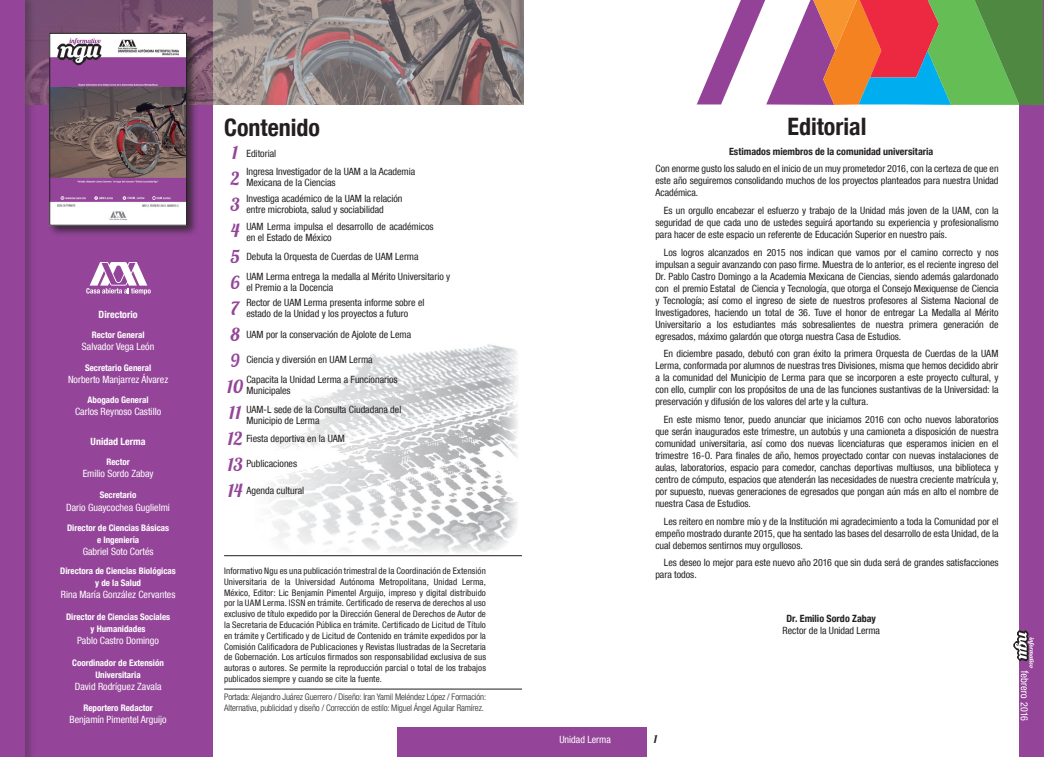
<style>
.page{position:relative;width:1044px;height:757px;background:#fff}
.page>*{position:absolute;margin:0;border:0;box-sizing:border-box;transform-origin:0 0}
.t1{font:700 condensed 24px "Helvetica Neue LT Com";color:#231f20}
.t2{font:18px/26px "Lobster 1.4";letter-spacing:.01em;color:#944599}
.t3{font:11px "Lobster 1.4";color:#231f20}
.t4{font:condensed 10px/12px "Helvetica Neue LT Com";color:#231f20}
.t5{font:condensed 10px "Helvetica Neue LT Com";color:#fff}
.t6{font:700 condensed 10px "Helvetica Neue LT Com";color:#231f20}
.t7{font:700 condensed 10px "Helvetica Neue LT Com";color:#fff}
.t8{font:condensed 9px/10.8px "Helvetica Neue LT Com";letter-spacing:.01em;color:#231f20;text-align:justify}
.t9{font:700 condensed 9px/12px "Helvetica Neue LT Com";color:#fff;text-align:center}
.t10{font:300 condensed 9px/10.8px "Helvetica Neue LT Com";letter-spacing:-.01em;color:#231f20}
</style>
<div class="page">
<div style="left:1019px;top:0;width:24px;height:757px;background:#944599"></div>
<img style="left:271px;top:344px;width:247px;height:209px">
<div style="left:24px;top:0;width:189px;height:757px;background:#944599"></div>
<svg style="left:696px;top:0;width:347px;height:105px"></svg>
<div style="left:522px;top:727px;width:125px;height:30px;background:#944599"></div>
<img style="left:36px;top:0;width:487px;height:105px">
<div style="left:0;top:0;width:36px;height:757px;background:#231f20;opacity:.3"></div>
<div style="left:0;top:0;width:24px;height:757px;background:#944599"></div>
<div style="left:397px;top:727px;width:125px;height:30px;background:#944599"></div>
<div style="left:48px;top:32px;width:150px;height:205px;background:#231f20;opacity:.75"></div>
<img style="left:52px;top:35px;width:133px;height:188px">
<div style="left:50px;top:33px;width:137px;height:192px;border:1px solid #231f20"></div>
<svg style="left:86px;top:262px;width:65px;height:33px"></svg>
<hr style="left:224px;top:555px;width:298px;height:1px;background:#231f20">
<hr style="left:224px;top:689px;width:298px;height:1px;background:#231f20">
<svg style="left:1013px;top:630px;width:20px;height:68px"></svg>
<p class="t7" style="left:99px;top:308px;width:41px">Directorio</p>
<p class="t9" style="left:92px;top:329px;width:54px">Rector General</p>
<p class="t5" style="left:82px;top:341px;width:74px">Salvador Vega León</p>
<p class="t9" style="left:85px;top:361px;width:68px">Secretario General</p>
<p class="t5" style="left:68px;top:373px;width:102px">Norberto Manjarrez Álvarez</p>
<p class="t9" style="left:88px;top:394px;width:62px">Abogado General</p>
<p class="t5" style="left:75px;top:406px;width:88px">Carlos Reynoso Castillo</p>
<p class="t7" style="left:91px;top:435px;width:56px">Unidad Lerma</p>
<p class="t9" style="left:106px;top:456px;width:25px">Rector</p>
<p class="t5" style="left:83px;top:468px;width:72px">Emilio Sordo Zabay</p>
<p class="t9" style="left:100px;top:489px;width:38px">Secretario</p>
<p class="t5" style="left:66px;top:502px;width:105px">Dario Guaycochea Guglielmi</p>
<p class="t9" style="left:67px;top:521px;width:104px">Director de Ciencias Básicas e Ingeniería</p>
<p class="t5" style="left:83px;top:545px;width:72px">Gabriel Soto Cortés</p>
<p class="t9" style="left:60px;top:565px;width:117px">Directora de Ciencias Biológicas y de la Salud</p>
<p class="t5" style="left:61px;top:588px;width:116px">Rina María González Cervantes</p>
<p class="t9" style="left:66px;top:611px;width:106px">Director de Ciencias Sociales y Humanidades</p>
<p class="t5" style="left:77px;top:634px;width:83px">Pablo Castro Domingo</p>
<p class="t9" style="left:72px;top:657px;width:93px">Coordinador de Extensión<br>Universitaria</p>
<p class="t5" style="left:75px;top:681px;width:88px">David Rodríguez Zavala</p>
<p class="t9" style="left:83px;top:701px;width:71px">Reportero Redactor</p>
<p class="t5" style="left:70px;top:713px;width:99px">Benjamín Pimentel Arguijo</p>
<h1 class="t1" style="left:224px;top:113px;width:97px">Contenido</h1>
<h2 class="t2" style="left:227px;top:140px;width:17px">1<br>2<br>3<br>4<br>5<br>6<br>7<br>8<br>9<br>10<br>11<br>12<br>13<br>14</h2>
<p class="t4" style="left:246px;top:145px;width:170px;line-height:17.8px">Editorial<br>Ingresa Investigador de la UAM a la Academia</p>
<p class="t4" style="left:246px;top:175px;width:158px;line-height:15.8px">Mexicana de la Ciencias<br>Investiga académico de la UAM la relación</p>
<p class="t4" style="left:246px;top:201px;width:189px;line-height:16.8px">entre microbiota, salud y sociabilidad<br>UAM Lerma impulsa el desarrollo de académicos</p>
<p class="t4" style="left:246px;top:227px;width:205px;line-height:19.5px">en el Estado de México<br>Debuta la Orquesta de Cuerdas de UAM Lerma<br>UAM Lerma entrega la medalla al Mérito Universitario y</p>
<p class="t4" style="left:246px;top:279px;width:180px;line-height:15.4px">el Premio a la Docencia<br>Rector de UAM Lerma presenta informe sobre el</p>
<p class="t4" style="left:246px;top:303px;width:166px;line-height:20.6px">estado de la Unidad y los proyectos a futuro<br>UAM por la conservación de Ajolote de Lema</p>
<p class="t4" style="left:246px;top:349px;width:153px;line-height:20.5px">Ciencia y diversión en UAM Lerma<br>Capacita la Unidad Lerma a Funcionarios</p>
<p class="t4" style="left:246px;top:382px;width:156px;line-height:18.4px">Municipales<br>UAM-L sede de la Consulta Ciudadana del</p>
<p class="t4" style="left:246px;top:411px;width:100px;line-height:18.5px">Municipio de Lerma<br>Fiesta deportiva en la UAM</p>
<p class="t4" style="left:246px;top:458px;width:52px">Publicaciones</p>
<p class="t4" style="left:246px;top:484px;width:59px">Agenda cultural</p>
<p class="t8" style="left:224px;top:565px;width:263px">Informativo Ngu es una publicación trimestral de la Coordinación de Extensión Universitaria de la Universidad Autónoma Metropolitana, Unidad Lerma, México, Editor: Lic Benjamín Pimentel Arguijo, impreso y digital distribuido por la UAM Lerma. ISSN en trámite. Certificado de reserva de derechos al uso exclusivo de título expedido por la Dirección General de Derechos de Autor de la Secretaria de Educación Pública en trámite. Certificado de Licitud de Título en trámite y Certificado y de Licitud de Contenido en trámite expedidos por la Comisión Calificadora de Publicaciones y Revistas Ilustradas de la Secretaria de Gobernación. Los artículos firmados son responsabilidad exclusiva de sus autoras o autores. Se permite la reproducción parcial o total de los trabajos publicados siempre y cuando se cite la fuente.</p>
<h1 class="t1" style="left:787px;top:112px;width:80px">Editorial</h1>
<p class="t6" style="left:728px;top:145px;width:206px">Estimados miembros de la comunidad universitaria</p>
<p class="t4" style="left:655px;top:163px;width:345px;text-align:justify">Con enorme gusto los saludo en el inicio de un muy prometedor 2016, con la certeza de que en este año seguiremos consolidando muchos de los proyectos planteados para nuestra Unidad Académica.</p>
<p class="t4" style="left:655px;top:204px;width:345px;text-align:justify;text-indent:8px">Es un orgullo encabezar el esfuerzo y trabajo de la Unidad más joven de la UAM, con la seguridad de que cada uno de ustedes seguirá aportando su experiencia y profesionalismo para hacer de este espacio un referente de Educación Superior en nuestro país.</p>
<p class="t4" style="left:655px;top:246px;width:345px;text-align:justify;text-indent:8px">Los logros alcanzados en 2015 nos indican que vamos por el camino correcto y nos impulsan a seguir avanzando con paso firme. Muestra de lo anterior, es el reciente ingreso del Dr. Pablo Castro Domingo a la Academia Mexicana de Ciencias, siendo además galardonado con el premio Estatal de Ciencia y Tecnología, que otorga el Consejo Mexiquense de Ciencia y Tecnología; así como el ingreso de siete de nuestros profesores al Sistema Nacional de Investigadores, haciendo un total de 36. Tuve el honor de entregar La Medalla al Mérito Universitario a los estudiantes más sobresalientes de nuestra primera generación de egresados, máximo galardón que otorga nuestra Casa de Estudios.</p>
<p class="t4" style="left:655px;top:348px;width:344px;text-align:justify;text-indent:8px">En diciembre pasado, debutó con gran éxito la primera Orquesta de Cuerdas de la UAM Lerma, conformada por alumnos de nuestras tres Divisiones, misma que hemos decidido abrir a la comunidad del Municipio de Lerma para que se incorporen a este proyecto cultural, y con ello, cumplir con los propósitos de una de las funciones sustantivas de la Universidad: la preservación y difusión de los valores del arte y la cultura.</p>
<p class="t4" style="left:655px;top:413px;width:345px;text-align:justify;text-indent:8px">En este mismo tenor, puedo anunciar que iniciamos 2016 con ocho nuevos laboratorios que serán inaugurados este trimestre, un autobús y una camioneta a disposición de nuestra comunidad universitaria, así como dos nuevas licenciaturas que esperamos inicien en el trimestre 16-O. Para finales de año, hemos proyectado contar con nuevas instalaciones de aulas, laboratorios, espacio para comedor, canchas deportivas multiusos, una biblioteca y centro de cómputo, espacios que atenderán las necesidades de nuestra creciente matrícula y, por supuesto, nuevas generaciones de egresados que pongan aún más en alto el nombre de nuestra Casa de Estudios.</p>
<p class="t4" style="left:655px;top:515px;width:345px;text-align:justify;text-indent:8px">Les reitero en nombre mío y de la Institución mi agradecimiento a toda la Comunidad por el empeño mostrado durante 2015, que ha sentado las bases del desarrollo de esta Unidad, de la cual debemos sentirnos muy orgullosos.</p>
<p class="t4" style="left:655px;top:557px;width:344px;text-indent:8px">Les deseo lo mejor para este nuevo año 2016 que sin duda será de grandes satisfacciones para todos.</p>
<p class="t6" style="left:786px;top:613px;width:91px">Dr. Emilio Sordo Zabay</p>
<p class="t4" style="left:782px;top:624px;width:99px">Rector de la Unidad Lerma</p>
<p class="t10" style="left:224px;top:691px;width:263px">Portada: Alejandro Juárez Guerrero / Diseño: Iran Yamil Meléndez López / Formación:<br>Alternativa, publicidad y diseño / Corrección de estilo: Miguel Ángel Aguilar Ramírez.</p>
<p class="t5" style="left:1029px;top:702px;width:21px;rotate:90deg">2016</p>
<p class="t5" style="left:559px;top:733px;width:53px">Unidad Lerma</p>
<p class="t3" style="left:653px;top:732px;width:5px">1</p>
</div>
